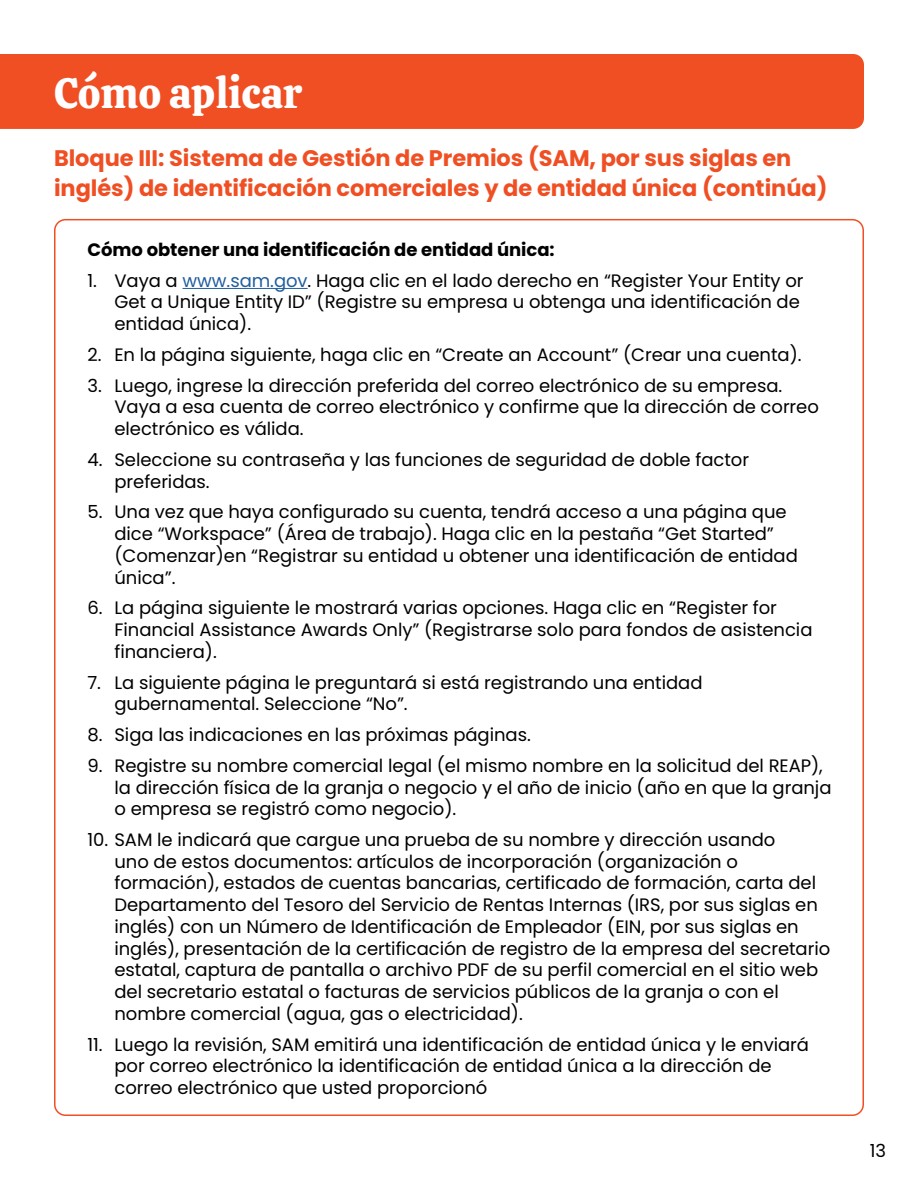
<style>
.page{position:relative;width:918px;height:1188px;background:#fff}
.page>*{position:absolute;margin:0;border:0;box-sizing:border-box;transform-origin:0 0}
.t1{font:42px "Calistoga";letter-spacing:-.005em;color:#fff}
.t2{font:700 22.5px/30px "Poppins";letter-spacing:-.005em;color:#f04e23}
.t3{font:18px/21.8px "Poppins";letter-spacing:-.005em;color:#000}
.t4{font:700 18px "Poppins";letter-spacing:-.005em;color:#000}
.s1{color:#215e9e}
</style>
<div class="page">
<hr style="left:183px;top:288px;width:125px;height:1px;background:#215e9e">
<div style="left:0;top:54px;width:864px;height:75px;background:#f04f24"></div>
<h1 class="t1" style="left:54px;top:56px;width:250px">Cómo aplicar</h1>
<p class="t2" style="left:54px;top:143px;width:775px">Bloque III: Sistema de Gestión de Premios (SAM, por sus siglas en inglés) de identificación comerciales y de entidad única (continúa)</p>
<p class="t4" style="left:87px;top:239px;width:469px">Cómo obtener una identificación de entidad única:</p>
<p class="t3" style="left:114px;top:270px;width:691px;text-indent:-27px">1. Vaya a <span class="s1">www.sam.gov</span>. Haga clic en el lado derecho en “Register Your Entity or<br>Get a Unique Entity ID” (Registre su empresa u obtenga una identificación de entidad única).</p>
<p class="t3" style="left:87px;top:344px;width:716px">2. En la página siguiente, haga clic en “Create an Account” (Crear una cuenta).</p>
<p class="t3" style="left:114px;top:375px;width:706px;text-indent:-27px">3. Luego, ingrese la dirección preferida del correo electrónico de su empresa.<br>Vaya a esa cuenta de correo electrónico y confirme que la dirección de correo electrónico es válida.</p>
<p class="t3" style="left:114px;top:449px;width:636px;text-indent:-27px">4. Seleccione su contraseña y las funciones de seguridad de doble factor preferidas.</p>
<p class="t3" style="left:114px;top:501px;width:685px;text-indent:-27px">5. Una vez que haya configurado su cuenta, tendrá acceso a una página que dice “Workspace” (Área de trabajo). Haga clic en la pestaña “Get Started” (Comenzar)en “Registrar su entidad u obtener una identificación de entidad única”.</p>
<p class="t3" style="left:114px;top:597px;width:700px;text-indent:-27px">6. La página siguiente le mostrará varias opciones. Haga clic en “Register for<br>Financial Assistance Awards Only” (Registrarse solo para fondos de asistencia financiera).</p>
<p class="t3" style="left:114px;top:671px;width:590px;text-indent:-27px">7. La siguiente página le preguntará si está registrando una entidad gubernamental. Seleccione “No”.</p>
<p class="t3" style="left:87px;top:724px;width:445px">8. Siga las indicaciones en las próximas páginas.</p>
<p class="t3" style="left:114px;top:755px;width:719px;text-indent:-27px">9. Registre su nombre comercial legal (el mismo nombre en la solicitud del REAP), la dirección física de la granja o negocio y el año de inicio (año en que la granja o empresa se registró como negocio).</p>
<p class="t3" style="left:114px;top:829px;width:717px;text-indent:-27px">10. SAM le indicará que cargue una prueba de su nombre y dirección usando<br>uno de estos documentos: artículos de incorporación (organización o formación), estados de cuentas bancarias, certificado de formación, carta del Departamento del Tesoro del Servicio de Rentas Internas (IRS, por sus siglas en inglés) con un Número de Identificación de Empleador (EIN, por sus siglas en inglés), presentación de la certificación de registro de la empresa del secretario estatal, captura de pantalla o archivo PDF de su perfil comercial en el sitio web del secretario estatal o facturas de servicios públicos de la granja o con el nombre comercial (agua, gas o electricidad).</p>
<p class="t3" style="left:114px;top:1034px;width:696px;text-indent:-27px">11. Luego la revisión, SAM emitirá una identificación de entidad única y le enviará por correo electrónico la identificación de entidad única a la dirección de correo electrónico que usted proporcionó</p>
<p class="t3" style="left:870px;top:1140px;width:18px">13</p>
</div>
